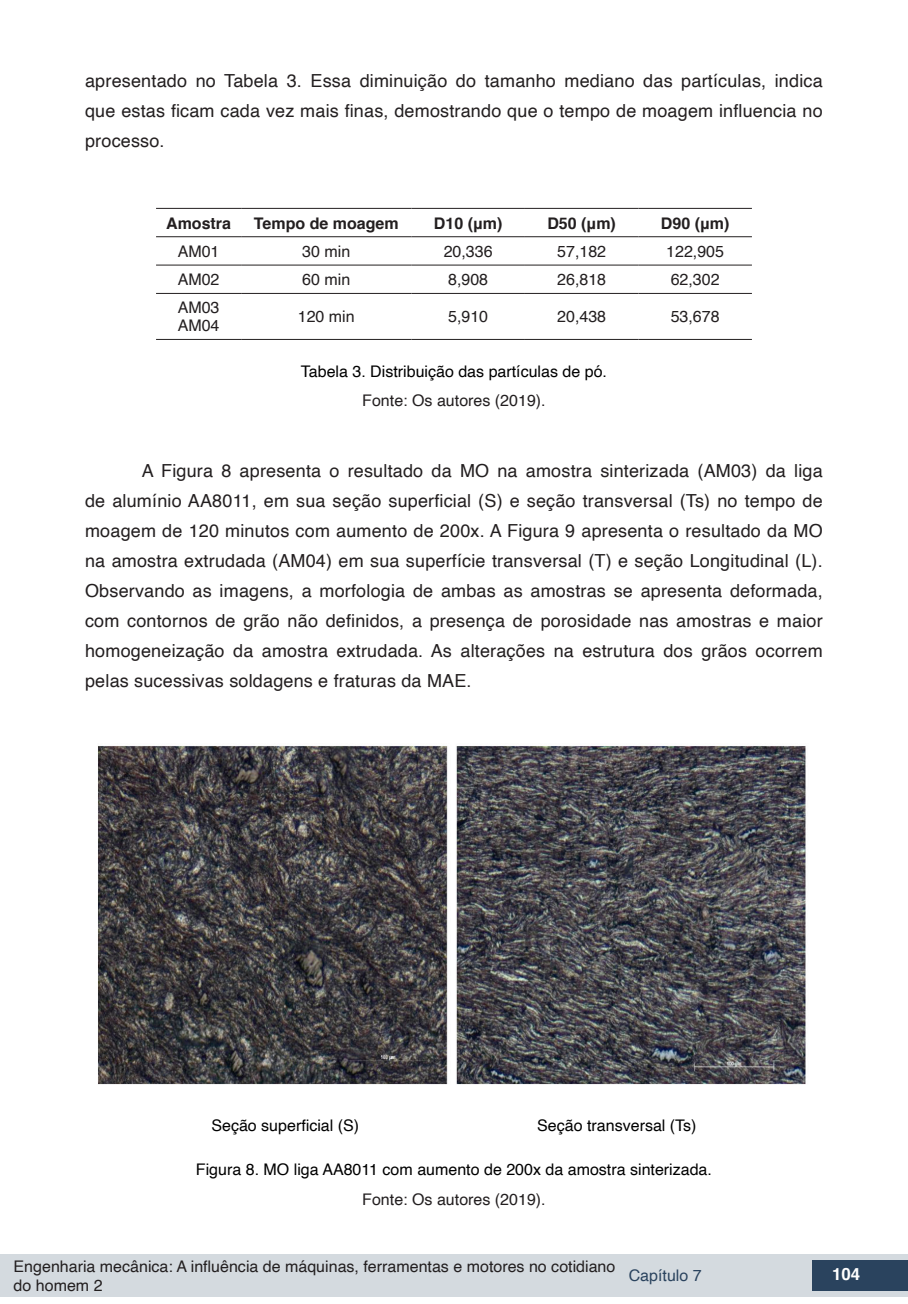
<style>
.page{position:relative;width:908px;height:1304px;background:#fff}
.page>*{position:absolute;margin:0;border:0;box-sizing:border-box;transform-origin:0 0}
.txt{font:18px/30px "Helvetica";letter-spacing:.01em;color:#231f20;text-align:justify}
.t1{font:700 16.8px "Helvetica";color:#fff}
.info_tab_graf_imag{font:16px "Helvetica";color:#000}
.fonte_tab_gra_imag{font:16px/18.2px "Helvetica";color:#231f20}
.tab_txt_centro{font:16px "Helvetica";color:#231f20}
.tab_txt_centro-2{font:700 16px "Helvetica";color:#231f20}
.t2{font:16px "Helvetica";color:#2a435e}
</style>
<div class="page">
<div style="left:0;top:1254px;width:906px;height:43px;background:#d4dadf"></div>
<div style="left:812px;top:1261px;width:95px;height:30px;background:#2a435e"></div>
<hr style="left:156px;top:208px;width:85px;height:1px;background:#231f20">
<hr style="left:241px;top:208px;width:170px;height:1px;background:#231f20">
<hr style="left:411px;top:208px;width:113px;height:1px;background:#231f20">
<hr style="left:524px;top:208px;width:114px;height:1px;background:#231f20">
<hr style="left:638px;top:208px;width:113px;height:1px;background:#231f20">
<hr style="left:156px;top:236px;width:85px;height:1px;background:#231f20">
<hr style="left:241px;top:236px;width:170px;height:1px;background:#231f20">
<hr style="left:411px;top:236px;width:113px;height:1px;background:#231f20">
<hr style="left:524px;top:236px;width:114px;height:1px;background:#231f20">
<hr style="left:638px;top:236px;width:113px;height:1px;background:#231f20">
<hr style="left:156px;top:265px;width:85px;height:1px;background:#231f20">
<hr style="left:241px;top:265px;width:170px;height:1px;background:#231f20">
<hr style="left:411px;top:265px;width:113px;height:1px;background:#231f20">
<hr style="left:524px;top:265px;width:114px;height:1px;background:#231f20">
<hr style="left:638px;top:265px;width:113px;height:1px;background:#231f20">
<hr style="left:156px;top:293px;width:85px;height:1px;background:#231f20">
<hr style="left:241px;top:293px;width:170px;height:1px;background:#231f20">
<hr style="left:411px;top:293px;width:113px;height:1px;background:#231f20">
<hr style="left:524px;top:293px;width:114px;height:1px;background:#231f20">
<hr style="left:638px;top:293px;width:113px;height:1px;background:#231f20">
<hr style="left:156px;top:339px;width:85px;height:1px;background:#231f20">
<hr style="left:241px;top:339px;width:170px;height:1px;background:#231f20">
<hr style="left:411px;top:339px;width:113px;height:1px;background:#231f20">
<hr style="left:524px;top:339px;width:114px;height:1px;background:#231f20">
<hr style="left:638px;top:339px;width:113px;height:1px;background:#231f20">
<img style="left:98px;top:745px;width:708px;height:340px">
<p class="txt" style="left:85px;top:66px;width:738px">apresentado no Tabela 3. Essa diminuição do tamanho mediano das partículas, indica que estas ficam cada vez mais finas, demostrando que o tempo de moagem influencia no processo.</p>
<p class="tab_txt_centro-2" style="left:166px;top:210px;width:66px">Amostra</p>
<p class="tab_txt_centro-2" style="left:254px;top:210px;width:146px">Tempo de moagem</p>
<p class="tab_txt_centro-2" style="left:433px;top:210px;width:70px">D10 (μm)</p>
<p class="tab_txt_centro-2" style="left:547px;top:210px;width:70px">D50 (μm)</p>
<p class="tab_txt_centro-2" style="left:660px;top:210px;width:70px">D90 (μm)</p>
<p class="tab_txt_centro" style="left:178px;top:239px;width:43px">AM01</p>
<p class="tab_txt_centro" style="left:302px;top:239px;width:50px">30 min</p>
<p class="tab_txt_centro" style="left:443px;top:239px;width:50px">20,336</p>
<p class="tab_txt_centro" style="left:557px;top:239px;width:50px">57,182</p>
<p class="tab_txt_centro" style="left:666px;top:239px;width:59px">122,905</p>
<p class="tab_txt_centro" style="left:178px;top:267px;width:43px">AM02</p>
<p class="tab_txt_centro" style="left:302px;top:267px;width:50px">60 min</p>
<p class="tab_txt_centro" style="left:448px;top:267px;width:42px">8,908</p>
<p class="tab_txt_centro" style="left:557px;top:267px;width:50px">26,818</p>
<p class="tab_txt_centro" style="left:670px;top:267px;width:50px">62,302</p>
<p class="tab_txt_centro" style="left:178px;top:295px;width:43px">AM03</p>
<p class="tab_txt_centro" style="left:178px;top:313px;width:43px">AM04</p>
<p class="tab_txt_centro" style="left:298px;top:304px;width:58px">120 min</p>
<p class="tab_txt_centro" style="left:448px;top:304px;width:42px">5,910</p>
<p class="tab_txt_centro" style="left:557px;top:304px;width:50px">20,438</p>
<p class="tab_txt_centro" style="left:670px;top:304px;width:50px">53,678</p>
<p class="info_tab_graf_imag" style="left:301px;top:359px;width:307px">Tabela 3. Distribuição das partículas de pó.</p>
<p class="fonte_tab_gra_imag" style="left:362px;top:392px;width:185px">Fonte: Os autores (2019).</p>
<p class="txt" style="left:85px;top:457px;width:738px;text-indent:57px">A Figura 8 apresenta o resultado da MO na amostra sinterizada (AM03) da liga de alumínio AA8011, em sua seção superficial (S) e seção transversal (Ts) no tempo de moagem de 120 minutos com aumento de 200x. A Figura 9 apresenta o resultado da MO na amostra extrudada (AM04) em sua superfície transversal (T) e seção Longitudinal (L).<br>Observando as imagens, a morfologia de ambas as amostras se apresenta deformada, com contornos de grão não definidos, a presença de porosidade nas amostras e maior homogeneização da amostra extrudada. As alterações na estrutura dos grãos ocorrem pelas sucessivas soldagens e fraturas da MAE.</p>
<p class="info_tab_graf_imag" style="left:211px;top:1113px;width:149px">Seção superficial (S)</p>
<p class="info_tab_graf_imag" style="left:537px;top:1113px;width:161px">Seção transversal (Ts)</p>
<p class="info_tab_graf_imag" style="left:196px;top:1157px;width:517px">Figura 8. MO liga AA8011 com aumento de 200x da amostra sinterizada.</p>
<p class="fonte_tab_gra_imag" style="left:362px;top:1190px;width:185px">Fonte: Os autores (2019).</p>
<p class="fonte_tab_gra_imag" style="left:14px;top:1258px;width:603px">Engenharia mecânica: A influência de máquinas, ferramentas e motores no cotidiano do homem 2</p>
<p class="t2" style="left:628px;top:1263px;width:74px">Capítulo 7</p>
<p class="t1" style="left:831px;top:1261px;width:30px">104</p>
</div>
